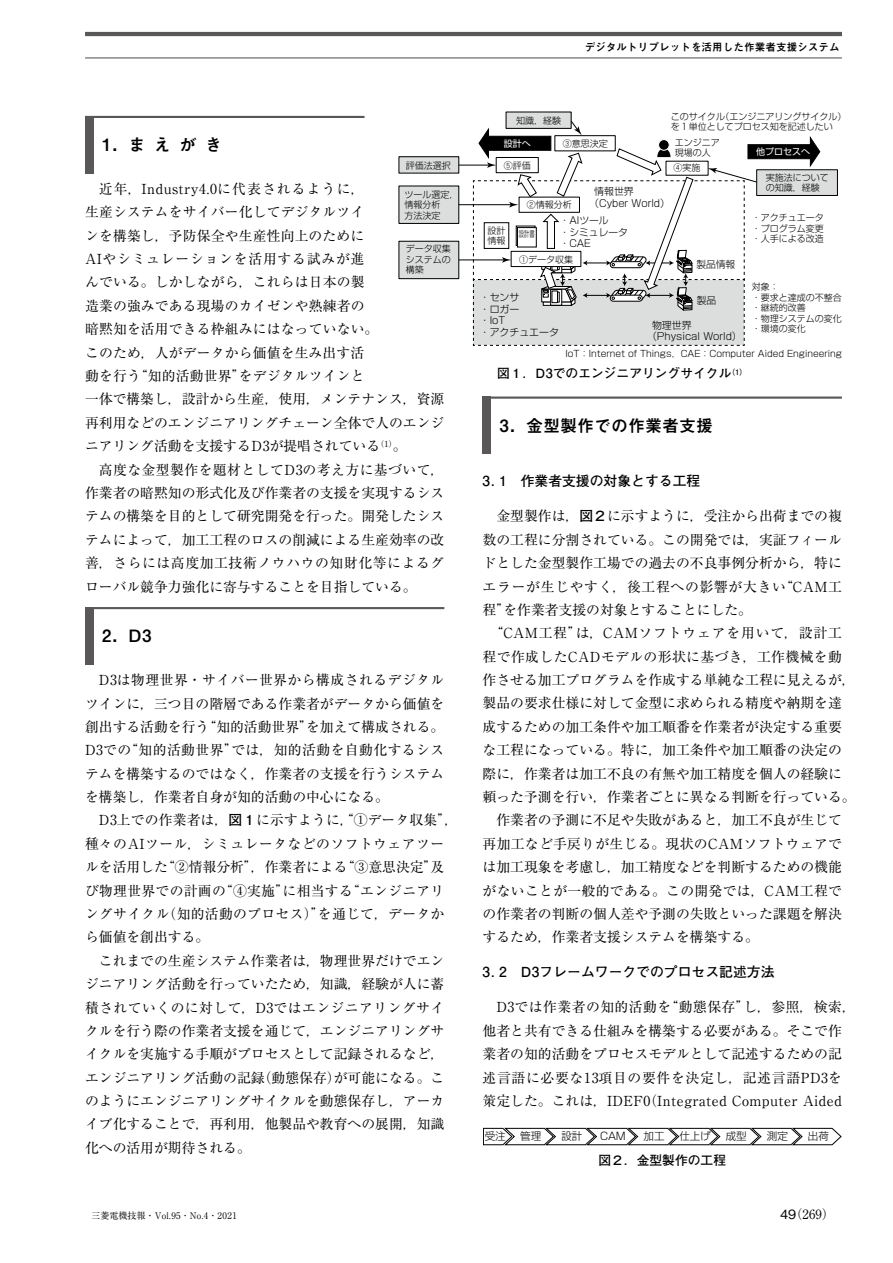
<style>
.page{position:relative;width:893px;height:1263px;background:#fff}
.page>*{position:absolute;margin:0;border:0;box-sizing:border-box;transform-origin:0 0}
.t1{font:700 16.95px "Mi Go MB1 Std De";color:#000}
.t2{font:13.8px/23.4px "Ryumin Pro";color:#000;text-align:justify}
.t3{font:13.8px/23.4px "Ryumin Pro";letter-spacing:.02em;color:#000}
.t4{font:13.8px/23.4px "Ryumin Pro";letter-spacing:.03em;color:#000}
.t5{font:700 13.8px "Futo Go B101 Pro";color:#000}
.t6{font:13.8px "Ryumin Pro";letter-spacing:.05em;color:#000}
.t7{font:13.8px "Ryumin Pro";letter-spacing:.06em;color:#000}
.t8{font:13.8px "Ryumin Pro";letter-spacing:.025em;color:#000}
.t9{font:700 12.75px "Futo Go B101 Pro";color:#000}
.t10{font:12.75px "Ryumin Pro";color:#000}
.t11{font:700 10.65px "Mi Go MB1 Std De";color:#000}
.t12{font:300 10.5px "Shin Go Pro";color:#000}
.t13{font:300 9.9px/11.6px "Shin Go Pro";color:#000}
.t14{font:300 9.75px/11.2px "Shin Go Pro";color:#000}
.t15{font:300 9px/10.5px "Shin Go Pro";color:#000}
.t16{font:9px "Ryumin Pro";letter-spacing:.03em;color:#000}
.t17{font:9px "Shin Go Pro";color:#fff}
.t18{font:300 8.25px "Shin Go Pro";color:#000;scale:.65 1}
.s1{font-family:"Futo Go B101 Pro";font-weight:700}
.s2{font-family:"Gothic BBB Pro";font-weight:500}
</style>
<div class="page">
<hr style="left:85px;top:32px;width:757px;height:4px;background:#595757">
<hr style="left:85px;top:57px;width:757px;height:1px;background:#595757">
<div style="left:85px;top:116px;width:9px;height:57px;background:#595757"></div>
<hr style="left:85px;top:116px;width:280px;height:2px;background:#595757">
<div style="left:85px;top:607px;width:9px;height:57px;background:#595757"></div>
<hr style="left:85px;top:607px;width:359px;height:2px;background:#595757">
<div style="left:483px;top:396px;width:8px;height:58px;background:#595757"></div>
<hr style="left:483px;top:396px;width:359px;height:3px;background:#595757">
<div style="left:399px;top:241px;width:60px;height:38px;background:#dcdddd"></div>
<div style="left:399px;top:241px;width:60px;height:38px;border:1px solid #000"></div>
<div style="left:399px;top:186px;width:60px;height:37px;background:#dcdddd"></div>
<div style="left:399px;top:186px;width:60px;height:38px;border:1px solid #000"></div>
<div style="left:399px;top:157px;width:60px;height:16px;background:#dcdddd"></div>
<div style="left:399px;top:156px;width:60px;height:17px;border:1px solid #000"></div>
<div style="left:506px;top:112px;width:65px;height:16px;background:#dcdddd"></div>
<div style="left:757px;top:170px;width:80px;height:25px;background:#dcdddd"></div>
<div style="left:756px;top:169px;width:82px;height:27px;border:1px solid #000"></div>
<hr style="left:459px;top:204px;width:53px;height:1px;background:#000">
<hr style="left:459px;top:260px;width:46px;height:1px;background:#000">
<hr style="left:459px;top:165px;width:31px;height:1px;background:#000">
<svg style="left:473px;top:120px;width:348px;height:226px"></svg>
<div style="left:659px;top:140px;width:10px;height:10px;background:#000;border-radius:50%"></div>
<div style="left:658px;top:139px;width:12px;height:12px;border:1px solid #fff;border-radius:50%"></div>
<svg style="left:483px;top:1128px;width:358px;height:17px"></svg>
<p class="t11" style="left:585px;top:39px;width:257px">デジタルトリプレットを活用した作業者支援システム</p>
<p class="t15" style="left:516px;top:114px;width:46px">知識，経験</p>
<p class="t15" style="left:671px;top:110px;width:177px">このサイクル（エンジニアリングサイクル）を１単位としてプロセス知を記述したい</p>
<p class="t1" style="left:102px;top:132px;width:122px">1 ．ま　え　が　き</p>
<p class="t2" style="left:85px;top:176px;width:361px;text-align:left;text-indent:14px">近年，Industry4.0に代表されるように，<br>生産システムをサイバー化してデジタルツイ<br>ンを構築し，予防保全や生産性向上のために<br>AIやシミュレーションを活用する試みが進<br>んでいる。しかしながら，これらは日本の製<br>造業の強みである現場のカイゼンや熟練者の<br>暗黙知を活用できる枠組みにはなっていない。<br>このため，人がデータから価値を生み出す活<br>動を行う“知的活動世界”をデジタルツインと<br>一体で構築し，設計から生産，使用，メンテナンス，資源再利用などのエンジニアリングチェーン全体で人のエンジニアリング活動を支援するD3が提唱されている<sup>（1）</sup>。</p>
<p class="t2" style="left:85px;top:457px;width:361px;text-indent:14px">高度な金型製作を題材としてD3の考え方に基づいて，作業者の暗黙知の形式化及び作業者の支援を実現するシステムの構築を目的として研究開発を行った。開発したシステムによって，加工工程のロスの削減による生産効率の改善，さらには高度加工技術ノウハウの知財化等によるグローバル競争力強化に寄与することを目指している。</p>
<p class="t1" style="left:102px;top:623px;width:51px">2．D3</p>
<p class="t2" style="left:85px;top:667px;width:361px;text-indent:14px">D3は物理世界・サイバー世界から構成されるデジタルツインに，三つ目の階層である作業者がデータから価値を創出する活動を行う“知的活動世界”を加えて構成される。D3での“知的活動世界”では，知的活動を自動化するシステムを構築するのではなく，作業者の支援を行うシステムを構築し，作業者自身が知的活動の中心になる。</p>
<p class="t3" style="left:85px;top:808px;width:375px;text-indent:14px">D3上での作業者は，<span class="s1">図１</span>に示すように，“①データ収集”，種々のAIツール，シミュレータなどのソフトウェアツールを活用した“②情報分析”，作業者による“③意思決定”及び物理世界での計画の“④実施”に相当する“エンジニアリングサイクル（知的活動のプロセス）”を通じて，データから価値を創出する。</p>
<p class="t2" style="left:85px;top:948px;width:361px;text-indent:14px">これまでの生産システム作業者は，物理世界だけでエンジニアリング活動を行っていたため，知識，経験が人に蓄積されていくのに対して，D3ではエンジニアリングサイクルを行う際の作業者支援を通じて，エンジニアリングサイクルを実施する手順がプロセスとして記録されるなど，エンジニアリング活動の記録（動態保存）が可能になる。このようにエンジニアリングサイクルを動態保存し，アーカイブ化することで，再利用，他製品や教育への展開，知識化への活用が期待される。</p>
<p class="t15" style="left:406px;top:159px;width:46px">評価法選択</p>
<p class="t15" style="left:405px;top:188px;width:55px">ツール選定，情報分析<br>方法決定</p>
<p class="t15" style="left:406px;top:242px;width:46px;text-align:justify">データ収集システムの構築</p>
<p class="t17" style="left:504px;top:136px;width:28px">設計へ</p>
<p class="t15" style="left:563px;top:137px;width:46px">③意思決定</p>
<p class="t15" style="left:675px;top:136px;width:46px">エンジニア現場の人</p>
<p class="t15" style="left:504px;top:160px;width:28px">⑤評価</p>
<p class="t15" style="left:674px;top:162px;width:28px">④実施</p>
<p class="t15" style="left:487px;top:224px;width:19px">設計情報</p>
<p class="t15" style="left:527px;top:199px;width:46px">②情報分析</p>
<p class="t13" style="left:589px;top:184px;width:82px;text-indent:5px">情報世界（Cyber World）</p>
<p class="t14" style="left:560px;top:214px;width:70px">・AIツール<br>・シミュレータ・CAE</p>
<p class="t18" style="left:519px;top:227px;width:26px">設計書</p>
<p class="t15" style="left:519px;top:253px;width:55px">①データ収集</p>
<p class="t14" style="left:696px;top:258px;width:40px">製品情報</p>
<p class="t13" style="left:480px;top:290px;width:81px">・センサ<br>・ロガー<br>・IoT<br>・アクチュエータ</p>
<p class="t14" style="left:697px;top:294px;width:21px">製品</p>
<p class="t13" style="left:647px;top:318px;width:96px;text-indent:5px">物理世界（Physical World）</p>
<p class="t17" style="left:756px;top:144px;width:55px">他プロセスへ</p>
<p class="t15" style="left:766px;top:171px;width:64px">実施法についての知識，経験</p>
<p class="t15" style="left:752px;top:212px;width:73px;text-align:justify">・アクチュエータ・プログラム変更・人手による改造</p>
<p class="t15" style="left:752px;top:280px;width:92px">対象：<br>・要求と達成の不整合・継続的改善<br>・物理システムの変化・環境の変化</p>
<p class="t15" style="left:566px;top:347px;width:278px">IoT：Internet of Things，CAE：Computer Aided Engineering</p>
<p class="t9" style="left:497px;top:363px;width:251px">図１．D3でのエンジニアリングサイクル<sup>（1）</sup></p>
<p class="t1" style="left:500px;top:413px;width:215px">3．金型製作での作業者支援</p>
<p class="t5" style="left:483px;top:470px;width:219px">3. 1　作業者支援の対象とする工程</p>
<p class="t2" style="left:496px;top:504px;width:347px">金型製作は，<span class="s1">図２</span>に示すように，受注から出荷までの複</p>
<p class="t2" style="left:483px;top:527px;width:361px">数の工程に分割されている。この開発では，実証フィール</p>
<p class="t2" style="left:483px;top:550px;width:361px">ドとした金型製作工場での過去の不良事例分析から，特に</p>
<p class="t6" style="left:483px;top:575px;width:361px">エラーが生じやすく，後工程への影響が大きい“CAM工</p>
<p class="t2" style="left:483px;top:597px;width:271px">程”を作業者支援の対象とすることにした。</p>
<p class="t7" style="left:490px;top:622px;width:354px">“CAM工程”は，CAMソフトウェアを用いて，設計工</p>
<p class="t4" style="left:483px;top:644px;width:361px">程で作成したCADモデルの形状に基づき，工作機械を動</p>
<p class="t2" style="left:483px;top:667px;width:375px">作させる加工プログラムを作成する単純な工程に見えるが，</p>
<p class="t2" style="left:483px;top:691px;width:361px">製品の要求仕様に対して金型に求められる精度や納期を達</p>
<p class="t2" style="left:483px;top:714px;width:361px">成するための加工条件や加工順番を作業者が決定する重要</p>
<p class="t2" style="left:483px;top:737px;width:361px">な工程になっている。特に，加工条件や加工順番の決定の</p>
<p class="t2" style="left:483px;top:761px;width:361px">際に，作業者は加工不良の有無や加工精度を個人の経験に</p>
<p class="t2" style="left:483px;top:784px;width:375px">頼った予測を行い，作業者ごとに異なる判断を行っている。</p>
<p class="t2" style="left:496px;top:807px;width:347px">作業者の予測に不足や失敗があると，加工不良が生じて</p>
<p class="t3" style="left:483px;top:831px;width:361px">再加工など手戻りが生じる。現状のCAMソフトウェアで</p>
<p class="t2" style="left:483px;top:854px;width:361px">は加工現象を考慮し，加工精度などを判断するための機能</p>
<p class="t8" style="left:483px;top:879px;width:361px">がないことが一般的である。この開発では，CAM工程で</p>
<p class="t2" style="left:483px;top:901px;width:361px">の作業者の判断の個人差や予測の失敗といった課題を解決</p>
<p class="t2" style="left:483px;top:924px;width:278px">するため，作業者支援システムを構築する。</p>
<p class="t5" style="left:483px;top:961px;width:293px">3. 2　D3フレームワークでのプロセス記述方法</p>
<p class="t4" style="left:483px;top:995px;width:375px;text-indent:14px">D3では作業者の知的活動を“動態保存”し，参照，検索，他者と共有できる仕組みを構築する必要がある。そこで作業者の知的活動をプロセスモデルとして記述するための記述言語に必要な13項目の要件を決定し，記述言語PD3を策定した。これは，IDEF0（Integrated Computer Aided</p>
<p class="t12" style="left:485px;top:1127px;width:22px">受注</p>
<p class="t12" style="left:520px;top:1127px;width:22px">管理</p>
<p class="t12" style="left:561px;top:1127px;width:22px">設計</p>
<p class="t12" style="left:600px;top:1127px;width:27px">CAM</p>
<p class="t12" style="left:644px;top:1127px;width:22px">加工</p>
<p class="t12" style="left:679px;top:1127px;width:33px">仕上げ</p>
<p class="t12" style="left:726px;top:1127px;width:22px">成型</p>
<p class="t12" style="left:767px;top:1127px;width:23px">測定</p>
<p class="t12" style="left:808px;top:1127px;width:22px">出荷</p>
<p class="t9" style="left:598px;top:1150px;width:129px">図２．金型製作の工程</p>
<p class="t16" style="left:91px;top:1209px;width:147px">三菱電機技報・Vol.95・No.4・2021</p>
<p class="t10" style="left:780px;top:1204px;width:56px"><span class="s2">49</span>（269）</p>
</div>
